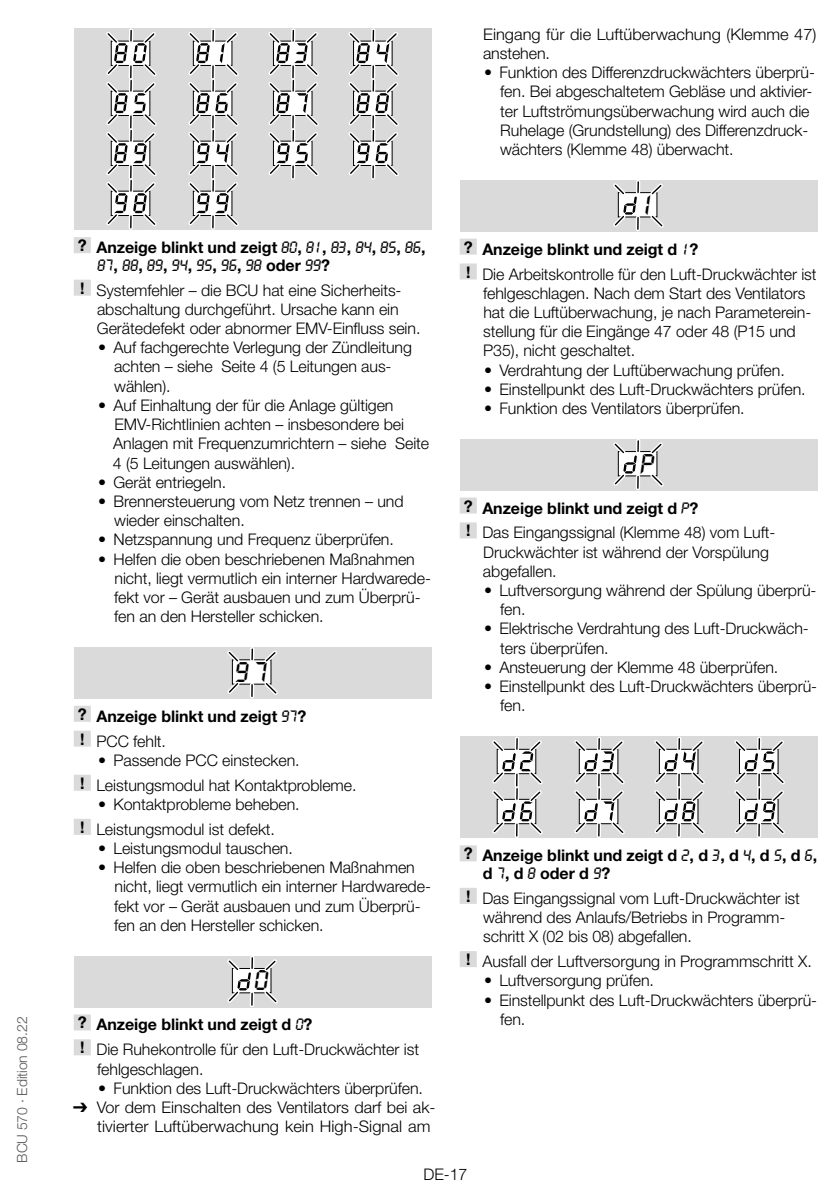
<style>
.page{position:relative;width:840px;height:1191px;background:#fff}
.page>*{position:absolute;margin:0;border:0;box-sizing:border-box;transform-origin:0 0}
.t1{font:italic 500 27.6px "Quartz";color:#000}
.t2{font:300 16px/19.2px "Helvetica Neue LT Pro";letter-spacing:-.005em;color:#000}
.t3{font:700 16px/24.8px "Helvetica Neue LT Pro";letter-spacing:-.005em;color:#000}
.t4{font:italic 500 16px "Quartz";letter-spacing:-.005em;color:#000}
.t5{font:300 14px "Helvetica Neue LT Pro";letter-spacing:-.005em;color:#575756}
.s1{font-family:"Quartz";font-weight:500;font-style:italic}
.s2{font-family:"Helvetica Neue LT Pro";font-weight:700;font-style:normal}
.s3{font-weight:700}
.s4{font-weight:300}
.s5{font-family:"Arial Unicode MS";font-weight:400}
</style>
<div class="page">
<div style="left:74px;top:237px;width:17px;height:16px;background:#dadada"></div>
<div style="left:74px;top:280px;width:17px;height:16px;background:#dadada"></div>
<div style="left:74px;top:706px;width:17px;height:16px;background:#dadada"></div>
<div style="left:74px;top:730px;width:17px;height:16px;background:#dadada"></div>
<div style="left:74px;top:774px;width:17px;height:16px;background:#dadada"></div>
<div style="left:74px;top:819px;width:17px;height:16px;background:#dadada"></div>
<div style="left:74px;top:1014px;width:17px;height:16px;background:#dadada"></div>
<div style="left:74px;top:1039px;width:17px;height:16px;background:#dadada"></div>
<div style="left:74px;top:28px;width:357px;height:202px;background:#dadada"></div>
<svg style="left:268px;top:28px;width:51px;height:152px"></svg>
<svg style="left:348px;top:28px;width:51px;height:152px"></svg>
<svg style="left:106px;top:28px;width:51px;height:202px"></svg>
<svg style="left:188px;top:28px;width:51px;height:202px"></svg>
<div style="left:74px;top:647px;width:357px;height:51px;background:#dadada"></div>
<div style="left:232px;top:660px;width:39px;height:24px;background:#fff"></div>
<hr style="left:250px;top:649px;width:4px;height:10px;background:#fff">
<svg style="left:251px;top:649px;width:2px;height:10px"></svg>
<svg style="left:227px;top:650px;width:16px;height:16px"></svg>
<svg style="left:227px;top:677px;width:16px;height:17px"></svg>
<hr style="left:250px;top:684px;width:4px;height:12px;background:#fff">
<svg style="left:251px;top:684px;width:2px;height:12px"></svg>
<svg style="left:260px;top:677px;width:18px;height:18px"></svg>
<svg style="left:260px;top:651px;width:17px;height:15px"></svg>
<div style="left:74px;top:956px;width:357px;height:51px;background:#dadada"></div>
<div style="left:232px;top:968px;width:39px;height:24px;background:#fff"></div>
<hr style="left:250px;top:958px;width:4px;height:10px;background:#fff">
<hr style="left:250px;top:993px;width:4px;height:12px;background:#fff">
<svg style="left:227px;top:956px;width:26px;height:50px"></svg>
<svg style="left:260px;top:986px;width:18px;height:18px"></svg>
<svg style="left:260px;top:959px;width:17px;height:16px"></svg>
<div style="left:459px;top:239px;width:17px;height:16px;background:#dadada"></div>
<div style="left:459px;top:263px;width:17px;height:16px;background:#dadada"></div>
<div style="left:459px;top:497px;width:17px;height:16px;background:#dadada"></div>
<div style="left:459px;top:522px;width:17px;height:16px;background:#dadada"></div>
<div style="left:459px;top:845px;width:17px;height:16px;background:#dadada"></div>
<div style="left:459px;top:888px;width:17px;height:16px;background:#dadada"></div>
<div style="left:459px;top:951px;width:17px;height:16px;background:#dadada"></div>
<div style="left:459px;top:180px;width:357px;height:51px;background:#dadada"></div>
<div style="left:618px;top:193px;width:38px;height:24px;background:#fff"></div>
<svg style="left:638px;top:182px;width:2px;height:10px"></svg>
<svg style="left:638px;top:217px;width:1px;height:12px"></svg>
<svg style="left:613px;top:180px;width:25px;height:51px"></svg>
<svg style="left:646px;top:210px;width:17px;height:18px"></svg>
<svg style="left:646px;top:183px;width:17px;height:17px"></svg>
<div style="left:459px;top:439px;width:357px;height:51px;background:#dadada"></div>
<div style="left:618px;top:451px;width:38px;height:25px;background:#fff"></div>
<svg style="left:638px;top:441px;width:2px;height:10px"></svg>
<svg style="left:638px;top:476px;width:1px;height:12px"></svg>
<svg style="left:613px;top:439px;width:25px;height:51px"></svg>
<svg style="left:646px;top:469px;width:17px;height:18px"></svg>
<svg style="left:646px;top:442px;width:17px;height:16px"></svg>
<div style="left:459px;top:736px;width:357px;height:102px;background:#dadada"></div>
<svg style="left:734px;top:736px;width:50px;height:102px"></svg>
<svg style="left:492px;top:737px;width:51px;height:101px"></svg>
<svg style="left:574px;top:736px;width:51px;height:102px"></svg>
<svg style="left:654px;top:736px;width:51px;height:102px"></svg>
<p class="t5" style="left:13px;top:1162px;width:148px;rotate:-90deg">BCU 570 · Edition 08.22</p>
<p class="t3" style="left:78px;top:235px;width:349px">? Anzeige blinkt und zeigt <span class="s1">80</span>, <span class="s1">81</span>, <span class="s1">83</span>, <span class="s1">84</span>, <span class="s1">85</span>, <span class="s1">86</span>,</p>
<p class="t4" style="left:98px;top:255px;width:234px">87<span class="s2">,</span> 88<span class="s2">,</span> 89<span class="s2">,</span> 94<span class="s2">,</span> 95<span class="s2">,</span> 96<span class="s2">,</span> 98 <span class="s2">oder</span> 99<span class="s2">?</span></p>
<p class="t2" style="left:97px;top:280px;width:325px;text-indent:-17px"><span class="s3">!</span> Systemfehler – die BCU hat eine Sicherheits&shy;abschaltung durchgeführt. Ursache kann ein<br>Gerätedefekt oder abnormer EMV-Einfluss sein.</p>
<p class="t2" style="left:114px;top:338px;width:299px;text-indent:-16px">• Auf fachgerechte Verlegung der Zündleitung achten – siehe Seite 4 (5 Leitungen aus&shy;wählen).</p>
<p class="t2" style="left:113px;top:395px;width:318px;text-indent:-15px">• Auf Einhaltung der für die Anlage gültigen EMV-Richtlinien achten – insbesondere bei Anlagen mit Frequenzumrichtern – siehe Seite 4 (5 Leitungen auswählen).</p>
<p class="t2" style="left:98px;top:472px;width:129px">• Gerät entriegeln.</p>
<p class="t2" style="left:114px;top:491px;width:291px;text-indent:-16px">• Brennersteuerung vom Netz trennen – und wieder einschalten.</p>
<p class="t2" style="left:98px;top:530px;width:297px">• Netzspannung und Frequenz überprüfen.</p>
<p class="t2" style="left:114px;top:549px;width:318px;text-indent:-16px">• Helfen die oben beschriebenen Maßnahmen nicht, liegt vermutlich ein interner Hardwarede&shy;fekt vor – Gerät ausbauen und zum Überprü&shy;fen an den Hersteller schicken.</p>
<h1 class="t1" style="left:235px;top:654px;width:35px">97</h1>
<p class="t3" style="left:78px;top:703px;width:230px">? Anzeige blinkt und zeigt <span class="s1">97</span>? ! <span class="s4">PCC fehlt.</span></p>
<p class="t2" style="left:80px;top:747px;width:278px;line-height:24.8px;text-indent:18px">• Passende PCC einstecken.<br><span class="s3">!</span> Leistungsmodul hat Kontaktprobleme.</p>
<p class="t2" style="left:80px;top:791px;width:221px;line-height:24.8px;text-indent:18px">• Kontaktprobleme beheben. <span class="s3">!</span> Leistungsmodul ist defekt.</p>
<p class="t2" style="left:98px;top:838px;width:196px">• Leistungsmodul tauschen.</p>
<p class="t2" style="left:114px;top:857px;width:318px;text-indent:-16px">• Helfen die oben beschriebenen Maßnahmen nicht, liegt vermutlich ein interner Hardwarede&shy;fekt vor – Gerät ausbauen und zum Überprü&shy;fen an den Hersteller schicken.</p>
<h1 class="t1" style="left:254px;top:962px;width:15px">0</h1>
<p class="t2" style="left:78px;top:1012px;width:342px;line-height:24.8px"><span class="s3">? Anzeige blinkt und zeigt d</span> <span class="s1">0</span><span class="s3">?<br>!</span> Die Ruhekontrolle für den Luft-Druckwächter ist</p>
<p class="t2" style="left:97px;top:1059px;width:108px">fehlgeschlagen.</p>
<p class="t2" style="left:98px;top:1078px;width:326px">• Funktion des Luft-Druckwächters überprüfen.</p>
<p class="t2" style="left:97px;top:1097px;width:339px;text-indent:-24px"><span class="s5">➔</span> Vor dem Einschalten des Ventilators darf bei ak&shy;tivierter Luftüberwachung kein High-Signal am</p>
<p class="t2" style="left:482px;top:24px;width:335px">Eingang für die Luftüberwachung (Klemme 47) anstehen.</p>
<p class="t2" style="left:500px;top:63px;width:316px;text-indent:-16px">• Funktion des Differenzdruckwächters überprü&shy;fen. Bei abgeschaltetem Gebläse und aktivier&shy;ter Luftströmungsüberwachung wird auch die Ruhelage (Grundstellung) des Differenzdruck&shy;wächters (Klemme 48) überwacht.</p>
<h1 class="t1" style="left:640px;top:187px;width:15px">1</h1>
<p class="t2" style="left:463px;top:236px;width:354px;line-height:24.8px"><span class="s3">? Anzeige blinkt und zeigt d</span> <span class="s1">1</span><span class="s3">?<br>!</span> Die Arbeitskontrolle für den Luft-Druckwächter ist</p>
<p class="t2" style="left:483px;top:283px;width:329px">fehlgeschlagen. Nach dem Start des Ventilators hat die Luftüberwachung, je nach Parameterein&shy;stellung für die Eingänge 47 oder 48 (P15 und P35), nicht geschaltet.</p>
<p class="t2" style="left:484px;top:360px;width:302px">• Verdrahtung der Luftüberwachung prüfen.</p>
<p class="t2" style="left:484px;top:379px;width:323px">• Einstellpunkt des Luft-Druckwächters prüfen.</p>
<p class="t2" style="left:484px;top:398px;width:262px">• Funktion des Ventilators überprüfen.</p>
<h1 class="t1" style="left:640px;top:446px;width:15px">P</h1>
<p class="t2" style="left:463px;top:495px;width:313px;line-height:24.8px"><span class="s3">? Anzeige blinkt und zeigt d</span> <span class="s1">P</span><span class="s3">?<br>!</span> Das Eingangssignal (Klemme 48) vom Luft-</p>
<p class="t2" style="left:482px;top:542px;width:287px">Druckwächter ist während der Vorspülung abgefallen.</p>
<p class="t2" style="left:500px;top:580px;width:317px;text-indent:-16px">• Luftversorgung während der Spülung überprü&shy;fen.</p>
<p class="t2" style="left:500px;top:619px;width:310px;text-indent:-16px">• Elektrische Verdrahtung des Luft-Druckwäch&shy;ters überprüfen.</p>
<p class="t2" style="left:484px;top:657px;width:295px">• Ansteuerung der Klemme 48 überprüfen.</p>
<p class="t2" style="left:500px;top:676px;width:318px;text-indent:-16px">• Einstellpunkt des Luft-Druckwächters überprü&shy;fen.</p>
<p class="t3" style="left:482px;top:846px;width:335px;line-height:17.6px;text-indent:-19px">? Anzeige blinkt und zeigt d <span class="s1">2</span>, d <span class="s1">3</span>, d <span class="s1">4</span>, d <span class="s1">5</span>, d <span class="s1">6</span>, d <span class="s1">7</span>, d <span class="s1">8</span> oder d <span class="s1">9</span>?</p>
<p class="t2" style="left:483px;top:888px;width:318px;text-indent:-17px"><span class="s3">!</span> Das Eingangssignal vom Luft-Druckwächter ist während des Anlaufs/Betriebs in Programm&shy;schritt X (02 bis 08) abgefallen.</p>
<p class="t2" style="left:466px;top:951px;width:347px"><span class="s3">!</span> Ausfall der Luftversorgung in Programmschritt X.</p>
<p class="t2" style="left:484px;top:970px;width:171px">• Luftversorgung prüfen.</p>
<p class="t2" style="left:500px;top:990px;width:318px;text-indent:-16px">• Einstellpunkt des Luft-Druckwächters überprü&shy;fen.</p>
<p class="t2" style="left:423px;top:1164px;width:45px">DE-17</p>
</div>
